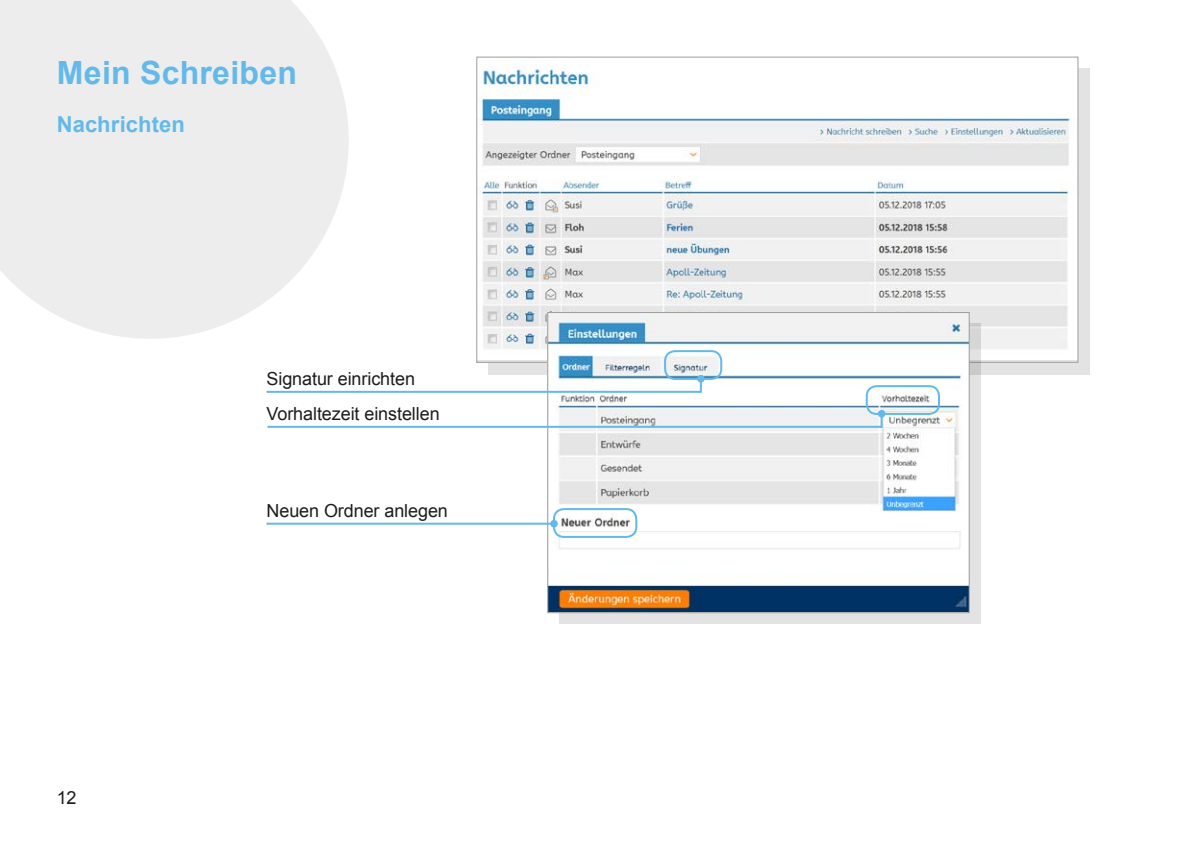
<style>
.page{position:relative;width:1191px;height:842px;background:#fff}
.page>*{position:absolute;margin:0;border:0;box-sizing:border-box;transform-origin:0 0}
.t1{font:700 32px "Arial";letter-spacing:.01em;color:#63b9e9}
.t2{font:700 22px "Arial";letter-spacing:.005em;color:#63b9e9}
.t3{font:18px/35px "Arial";letter-spacing:-.005em;color:#1d1d1b}
</style>
<div class="page">
<svg style="left:0;top:0;width:349px;height:339px;fill:#ededed"></svg>
<div style="left:0;top:0;width:68px;height:72px;background:#ededed"></div>
<svg style="left:488px;top:69px;width:601px;height:306px;fill:#e3e3e3"></svg>
<img style="left:478px;top:59px;width:598px;height:301px">
<div style="left:559px;top:324px;width:421px;height:300px;background:#e3e3e3"></div>
<img style="left:549px;top:314px;width:418px;height:297px">
<div style="left:547px;top:312px;width:422px;height:301px;border:1px solid #9d9d9c"></div>
<svg style="left:266px;top:377px;width:437px;height:17px"></svg>
<div style="left:697px;top:375px;width:7px;height:7px;background:#63b9e9;border-radius:50%"></div>
<svg style="left:267px;top:412px;width:616px;height:17px"></svg>
<div style="left:878px;top:410px;width:7px;height:7px;background:#63b9e9;border-radius:50%"></div>
<div style="left:664px;top:350px;width:58px;height:30px;border:2px solid #63b9e9;border-radius:10px"></div>
<div style="left:865px;top:385px;width:75px;height:30px;border:2px solid #63b9e9;border-radius:10px"></div>
<hr style="left:267px;top:523px;width:287px;height:2px;background:#63b9e9">
<div style="left:550px;top:520px;width:8px;height:7px;background:#63b9e9;border-radius:50%"></div>
<div style="left:553px;top:508px;width:84px;height:30px;border:2px solid #63b9e9;border-radius:10px"></div>
<h1 class="t1" style="left:57px;top:51px;width:242px">Mein Schreiben</h1>
<p class="t2" style="left:57px;top:110px;width:130px">Nachrichten</p>
<p class="t3" style="left:266px;top:362px;width:175px">Signatur einrichten<br>Vorhaltezeit einstellen</p>
<p class="t3" style="left:57px;top:780px;width:21px">12</p>
<p class="t3" style="left:266px;top:494px;width:183px">Neuen Ordner anlegen</p>
</div>
